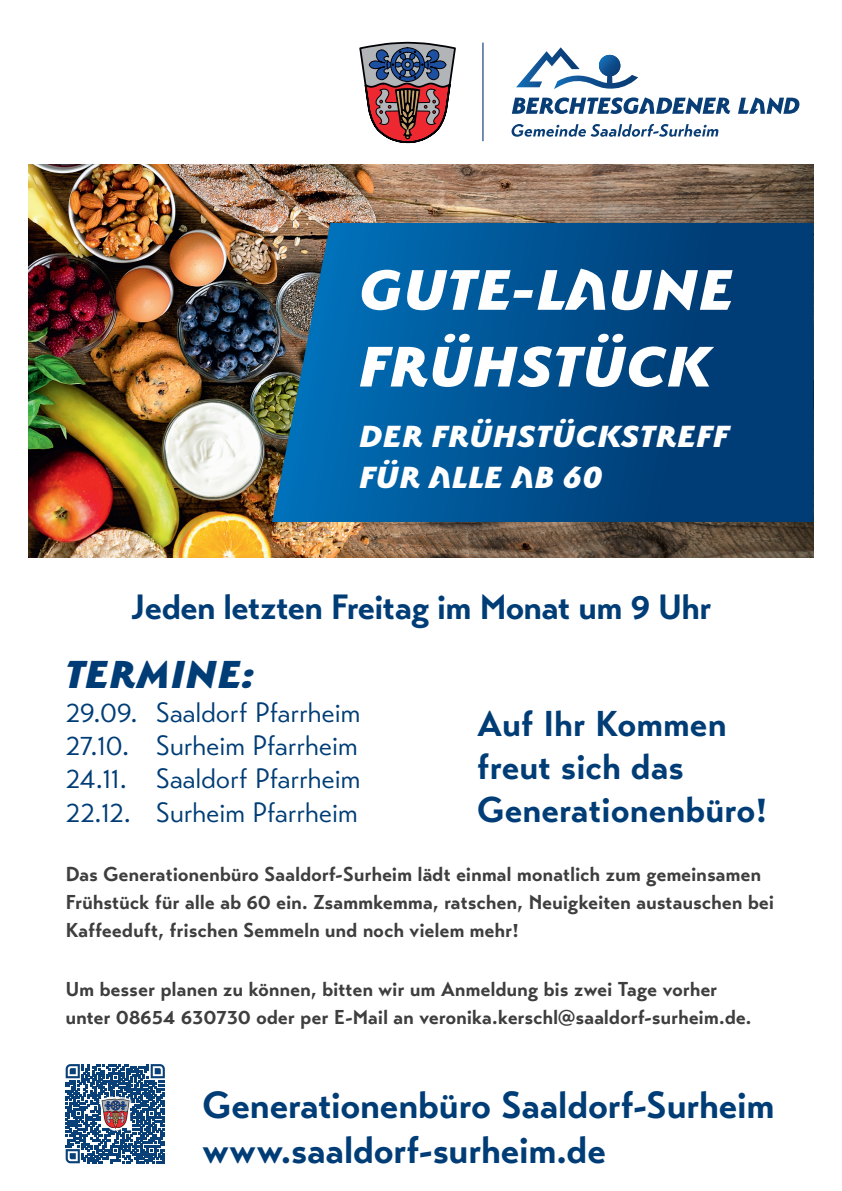
<style>
.page{position:relative;width:842px;height:1191px;background:#fff}
.page>*{position:absolute;margin:0;border:0;box-sizing:border-box;transform-origin:0 0}
.t1{font:63.9px/76.7px "BGL Headline";letter-spacing:.02em;color:#fff}
.t2{font:43.7px "BGL Headline";letter-spacing:.02em;color:#003d76}
.t3{font:700 37.6px/45.2px "Transat";letter-spacing:.01em;color:#003d76}
.t4{font:700 35.7px/42.9px "Transat";letter-spacing:.02em;color:#003d76}
.t5{font:700 34.9px "Transat";color:#003d76}
.t6{font:34.2px/41.1px "BGL Headline";letter-spacing:.02em;color:#fff}
.t7{font:27.8px/33.3px "Transat Standard";letter-spacing:.005em;color:#003d76;text-align:justify}
.t8{font:700 20px/28px "Transat";letter-spacing:.02em;color:#3e3e3f}
</style>
<div class="page">
<svg style="left:359px;top:42px;width:97px;height:101px"></svg>
<hr style="left:482px;top:43px;width:1px;height:98px;background:#083d76">
<svg style="left:516px;top:47px;width:122px;height:42px"></svg>
<svg style="left:738px;top:97px;width:61px;height:17px"></svg>
<svg style="left:512px;top:97px;width:218px;height:17px"></svg>
<svg style="left:511px;top:124px;width:208px;height:13px"></svg>
<img style="left:28px;top:164px;width:786px;height:394px">
<svg style="left:272px;top:223px;width:542px;height:299px;background:#06518b"></svg>
<svg style="left:66px;top:1064px;width:99px;height:99px"></svg>
<h1 class="t1" style="left:360px;top:250px;width:376px">GUTE-LAUNE<br>FRÜHSTÜCK</h1>
<h3 class="t6" style="left:360px;top:415px;width:371px">DER FRÜHSTÜCKSTREFF<br>FÜR ALLE AB 60</h3>
<h3 class="t5" style="left:131px;top:586px;width:582px">Jeden letzten Freitag im Monat um 9 Uhr</h3>
<h2 class="t2" style="left:66px;top:649px;width:190px">TERMINE:</h2>
<h3 class="t7" style="left:66px;top:695px;width:296px">29.09. Saaldorf Pfarrheim 27.10. Surheim Pfarrheim 24.11. Saaldorf Pfarrheim 22.12. Surheim Pfarrheim</h3>
<h3 class="t4" style="left:478px;top:702px;width:291px">Auf Ihr Kommen freut sich das<br>Generationenbüro!</h3>
<p class="t8" style="left:66px;top:860px;width:710px">Das Generationenbüro Saaldorf-Surheim lädt einmal monatlich zum gemeinsamen<br>Frühstück für alle ab 60 ein. Zsammkemma, ratschen, Neuigkeiten austauschen bei<br>Kaffeeduft, frischen Semmeln und noch vielem mehr!</p>
<p class="t8" style="left:66px;top:975px;width:687px">Um besser planen zu können, bitten wir um Anmeldung bis zwei Tage vorher unter 08654 630730 oder per E-Mail an veronika.kerschl@saaldorf-surheim.de.</p>
<h3 class="t3" style="left:203px;top:1082px;width:573px">Generationenbüro Saaldorf-Surheim www.saaldorf-surheim.de</h3>
</div>
